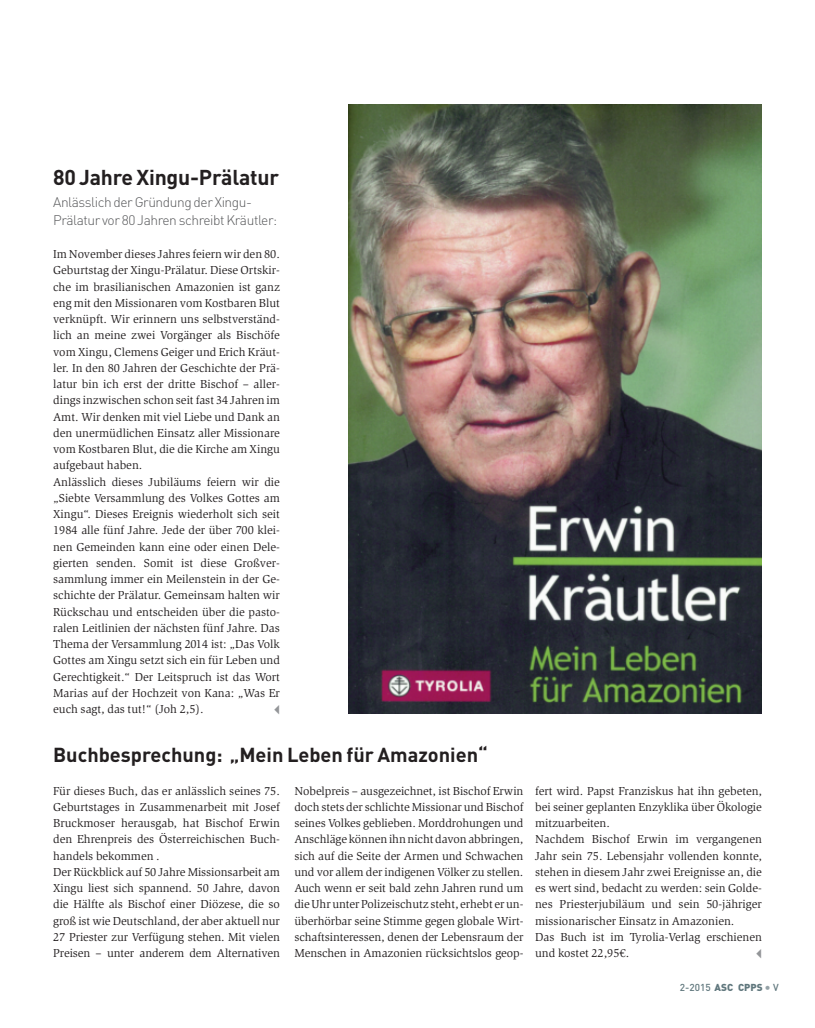
<style>
.page{position:relative;width:815px;height:1028px;background:#fff}
.page>*{position:absolute;margin:0;border:0;box-sizing:border-box;transform-origin:0 0}
.t1{font:700 21.25px "DIN Pro";letter-spacing:-.01em;color:#231f20}
.t2{font:700 20px "DIN Pro";color:#231f20}
.t3{font:300 13.75px/17.5px "DIN Pro";letter-spacing:-.03em;color:#57585a}
.t4{font:11.88px/16.2px "Slimbach Std";color:#231f20}
.t5{font:500 10px "DIN Pro";color:#60777d}
.s1{font-weight:900}
.s2{font-size:12.5px;color:#95a2a7}
</style>
<div class="page">
<img style="left:348px;top:104px;width:414px;height:609px">
<h1 class="t1" style="left:53px;top:165px;width:227px">80 Jahre Xingu-Prälatur</h1>
<p class="t3" style="left:53px;top:194px;width:226px">Anlässlich der Gründung derXingu-<br>Prälatur vor 80 Jahren schreibt Kräutler:</p>
<p class="t4" style="left:53px;top:247px;width:228px">Im November dieses Jahres feiern wir den 80.<br>Geburtstag der Xingu-Prälatur. Diese Ortskir&shy;che im brasilianischen Amazonien ist ganz eng mit den Missionaren vom Kostbaren Blut verknüpft. Wir erinnern uns selbstverständ&shy;lich an meine zwei Vorgänger als Bischöfe vom Xingu, Clemens Geiger und Erich Kräut&shy;ler. In den 80 Jahren der Geschichte der Prä&shy;latur bin ich erst der dritte Bischof – aller&shy;dings inzwischen schon seit fast 34 Jahren im Amt. Wir denken mit viel Liebe und Dank an den unermüdlichen Einsatz aller Missionare vom Kostbaren Blut, die die Kirche am Xingu aufgebaut haben.<br>Anlässlich dieses Jubiläums feiern wir die „Siebte Versammlung des Volkes Gottes am Xingu“. Dieses Ereignis wiederholt sich seit 1984 alle fünf Jahre. Jede der über 700 klei&shy;nen Gemeinden kann eine oder einen Dele&shy;gierten senden. Somit ist diese Großver&shy;sammlung immer ein Meilenstein in der Ge&shy;schichte der Prälatur. Gemeinsam halten wir Rückschau und entscheiden über die pasto&shy;ralen Leitlinien der nächsten fünf Jahre. Das Thema der Versammlung 2014 ist: „Das Volk Gottes am Xingu setzt sich ein für Leben und Gerechtigkeit.“ Der Leitspruch ist das Wort Marias auf der Hochzeit von Kana: „Was Er euch sagt, das tut!“ (Joh 2,5).</p>
<h2 class="t2" style="left:53px;top:743px;width:436px">Buchbesprechung: „Mein Leben für Amazonien“</h2>
<p class="t4" style="left:53px;top:783px;width:228px">Für dieses Buch, das er anlässlich seines 75.<br>Geburtstages in Zusammenarbeit mit Josef Bruckmoser herausgab, hat Bischof Erwin den Ehrenpreis des Österreichischen Buch&shy;handels bekommen .<br>Der Rückblick auf 50 Jahre Missionsarbeit am Xingu liest sich spannend. 50 Jahre, davon die Hälfte als Bischof einer Diözese, die so groß ist wie Deutschland, der aber aktuell nur 27 Priester zur Verfügung stehen. Mit vielen Preisen – unter anderem dem Alternativen</p>
<p class="t4" style="left:294px;top:783px;width:231px;text-align:justify">Nobelpreis – ausgezeichnet, ist Bischof Erwin doch stets der schlichte Missionar und Bischof seines Volkes geblieben. Morddrohungen und Anschläge können ihn nicht davon abbringen, sich auf die Seite der Armen und Schwachen und vor allem der indigenen Völker zu stellen.<br>Auch wenn er seit bald zehn Jahren rund um dieUhrunterPolizeischutz steht, erhebt erun&shy;überhörbar seine Stimme gegen globale Wirt&shy;schaftsinteressen, denen der Lebensraum der Menschen in Amazonien rücksichtslos geop-</p>
<p class="t4" style="left:535px;top:783px;width:228px">fert wird. Papst Franziskus hat ihn gebeten, bei seiner geplanten Enzyklika über Ökologie mitzuarbeiten.<br>Nachdem Bischof Erwin im vergangenen Jahr sein 75. Lebensjahr vollenden konnte, stehen in diesem Jahr zwei Ereignisse an, die es wert sind, bedacht zu werden: sein Golde&shy;nes Priesterjubiläum und sein 50-jähriger missionarischer Einsatz in Amazonien.<br>Das Buch ist im Tyrolia-Verlag erschienen und kostet 22,95€.</p>
<p class="t5" style="left:680px;top:982px;width:100px">2-2015 <span class="s1">ASC CPPS</span> <span class="s2">•</span> V</p>
</div>
